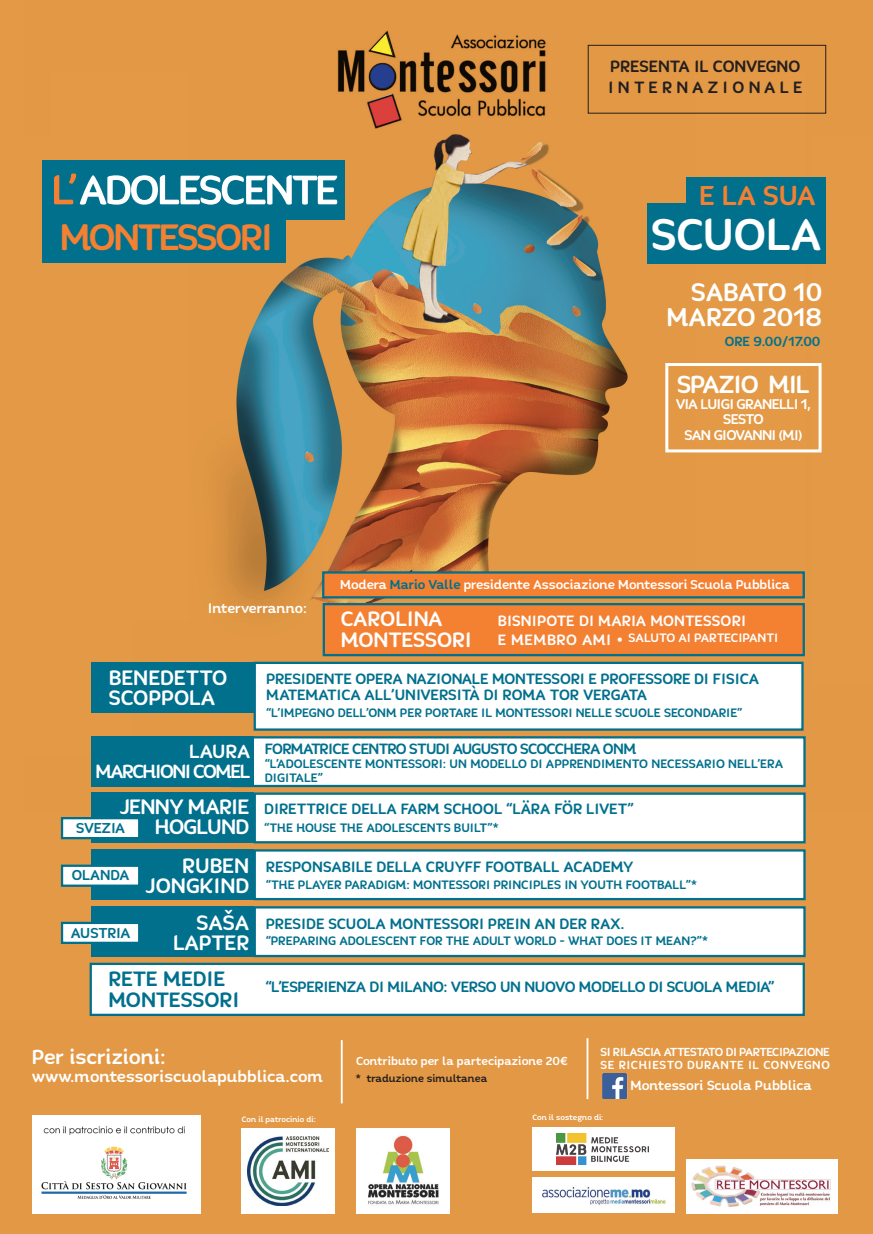
<style>
.page{position:relative;width:873px;height:1234px;background:#fff}
.page>*{position:absolute;margin:0;border:0;box-sizing:border-box;transform-origin:0 0}
.t1{font:500 48.9px "Quenda";color:#fff}
.t2{font:500 40.5px "Quenda";letter-spacing:-.05em;color:#f48032}
.t3{font:500 30.15px "Quenda";color:#f48032}
.t4{font:500 28.05px/25px "Quenda";color:#fff;text-align:right}
.t5{font:500 27.3px "Quenda";letter-spacing:-.04em;color:#fff}
.t6{font:500 23.1px/20.2px "Quenda";color:#fff;text-align:right}
.t7{font:500 23.1px/20.2px "Quenda";letter-spacing:-.03em;color:#fff;text-align:right}
.t8{font:500 22.95px/20.7px "Quenda";color:#00708d}
.t9{font:500 22.95px/20.7px "Quenda";color:#fff}
.t10{font:500 22.5px "Quenda";color:#fff}
.t11{font:500 21px/20.2px "Quenda";letter-spacing:-.07em;color:#fff;text-align:right}
.t12{font:500 18px/21.8px "Quenda";color:#231f20}
.t13{font:500 17.7px "Quenda";color:#fff}
.t14{font:500 16.5px/16.5px "Quenda";letter-spacing:-.01em;color:#00708d}
.t15{font:500 16.5px "Quenda";letter-spacing:-.04em;color:#00708d}
.t16{font:500 16.5px "Quenda";letter-spacing:.01em;color:#fff}
.t17{font:500 15.9px "Quenda";letter-spacing:-.01em;color:#00708d}
.t18{font:500 15.6px/15.6px "Quenda";letter-spacing:-.04em;color:#fff;text-align:center}
.t19{font:500 15.3px "Quenda";letter-spacing:-.01em;color:#fff}
.t20{font:500 14.7px "Quenda";color:#fff}
.t21{font:500 14.55px "Quenda";color:#00708d}
.t22{font:500 14.1px "Quenda";letter-spacing:-.01em;color:#fff}
.t23{font:500 13.5px/13.5px "Quenda";color:#00708d}
.t24{font:500 13.5px "Quenda";letter-spacing:-.01em;color:#fff}
.t25{font:500 12.9px/13.5px "Quenda";letter-spacing:-.03em;color:#fff}
.t26{font:500 12.75px "Quenda";color:#fff}
.t27{font:500 11.55px "Quenda";letter-spacing:-.005em;color:#231f20}
.t28{font:500 8.55px "Quenda";color:#fff}
.s1{color:#00708d}
.s2{font-size:16.5px}
.s3{font-size:18.9px}
</style>
<div class="page">
<div style="left:0;top:755px;width:872px;height:87px;background:#e39945"></div>
<div style="left:0;top:842px;width:872px;height:179px;background:#e39945"></div>
<div style="left:0;top:1021px;width:872px;height:212px;background:#e39845"></div>
<div style="left:0;top:0;width:25px;height:137px;background:#e39945"></div>
<img style="left:25px;top:0;width:847px;height:812px">
<div style="left:130px;top:72px;width:59px;height:548px;background:#e39945"></div>
<div style="left:51px;top:72px;width:79px;height:88px;background:#e39945"></div>
<div style="left:101px;top:263px;width:31px;height:473px;background:#e39945"></div>
<div style="left:51px;top:263px;width:50px;height:492px;background:#e39945"></div>
<div style="left:0;top:685px;width:51px;height:70px;background:#e39945"></div>
<div style="left:0;top:137px;width:51px;height:548px;background:#e39945"></div>
<div style="left:811px;top:137px;width:61px;height:548px;background:#e39945"></div>
<div style="left:695px;top:72px;width:47px;height:589px;background:#e39945"></div>
<div style="left:742px;top:72px;width:63px;height:60px;background:#e39945"></div>
<div style="left:742px;top:132px;width:63px;height:591px;background:#e39945"></div>
<div style="left:43px;top:160px;width:301px;height:59px;background:#00708d"></div>
<div style="left:43px;top:213px;width:243px;height:50px;background:#00708d"></div>
<svg style="left:54px;top:173px;width:284px;height:32px"></svg>
<div style="left:646px;top:203px;width:179px;height:60px;background:#00708d"></div>
<div style="left:685px;top:178px;width:140px;height:31px;background:#00708d"></div>
<div style="left:665px;top:363px;width:156px;height:89px;border:3px solid #fff"></div>
<div style="left:587px;top:45px;width:239px;height:69px;border:1px solid #231f20"></div>
<img style="left:331px;top:0;width:228px;height:146px">
<img style="left:370px;top:32px;width:23px;height:23px">
<img style="left:367px;top:94px;width:33px;height:32px">
<div style="left:370px;top:64px;width:24px;height:25px;background:#253f8e;border-radius:50%"></div>
<div style="left:369px;top:63px;width:26px;height:26px;border:1px solid #231f20;border-radius:50%"></div>
<div style="left:532px;top:1177px;width:143px;height:36px;background:#fff"></div>
<img style="left:542px;top:1187px;width:124px;height:18px">
<div style="left:532px;top:1126px;width:143px;height:44px;background:#fff"></div>
<img style="left:557px;top:1133px;width:91px;height:31px">
<div style="left:685px;top:1159px;width:152px;height:54px;background:#fff"></div>
<img style="left:691px;top:1165px;width:140px;height:42px">
<div style="left:32px;top:1115px;width:168px;height:98px;background:#fff"></div>
<img style="left:41px;top:1126px;width:146px;height:73px">
<div style="left:357px;top:1128px;width:93px;height:85px;background:#fff"></div>
<img style="left:368px;top:1135px;width:71px;height:70px">
<div style="left:241px;top:1128px;width:94px;height:85px;background:#fff"></div>
<img style="left:247px;top:1136px;width:82px;height:69px">
<hr style="left:341px;top:1040px;width:1px;height:63px;background:#fff">
<hr style="left:586px;top:1038px;width:2px;height:61px;background:#fff">
<div style="left:322px;top:603px;width:482px;height:53px;background:#f48032;border:2px solid #00708d"></div>
<div style="left:90px;top:962px;width:714px;height:54px;background:#fff;border:2px solid #00708d"></div>
<div style="left:91px;top:792px;width:162px;height:51px;background:#00708d"></div>
<div style="left:91px;top:849px;width:162px;height:51px;background:#00708d"></div>
<div style="left:91px;top:906px;width:162px;height:51px;background:#00708d"></div>
<div style="left:231px;top:736px;width:574px;height:51px;background:#fff;border:2px solid #00708d"></div>
<div style="left:253px;top:661px;width:550px;height:69px;background:#fff;border:2px solid #00708d"></div>
<div style="left:253px;top:792px;width:552px;height:51px;background:#fff;border:2px solid #00708d"></div>
<div style="left:253px;top:849px;width:552px;height:51px;background:#fff;border:2px solid #00708d"></div>
<div style="left:253px;top:906px;width:552px;height:51px;background:#fff;border:2px solid #00708d"></div>
<div style="left:91px;top:662px;width:162px;height:50px;background:#00708d"></div>
<div style="left:91px;top:736px;width:162px;height:51px;background:#00708d"></div>
<div style="left:322px;top:571px;width:482px;height:27px;background:#f48032;border:2px solid #00708d"></div>
<div style="left:61px;top:864px;width:79px;height:22px;background:#fff;border:2px solid #00708d"></div>
<div style="left:61px;top:921px;width:79px;height:23px;background:#fff;border:2px solid #00708d"></div>
<div style="left:61px;top:817px;width:79px;height:22px;background:#fff;border:2px solid #00708d"></div>
<img style="left:592px;top:1073px;width:41px;height:25px">
<h2 class="t2" style="left:60px;top:213px;width:215px">MONTESSORI</h2>
<h3 class="t12" style="left:608px;top:55px;width:196px">PRESENTA IL CONVEGNO<br>INTERNAZIONALE</h3>
<h3 class="t3" style="left:699px;top:177px;width:118px">E LA SUA</h3>
<h1 class="t1" style="left:651px;top:204px;width:172px">SCUOLA</h1>
<h3 class="t4" style="left:666px;top:279px;width:157px">SABATO 10<br>MARZO 2018</h3>
<p class="t21" style="left:724px;top:332px;width:97px">ORE 9.00/17.00</p>
<h3 class="t5" style="left:677px;top:368px;width:134px">SPAZIO MIL</h3>
<p class="t18" style="left:675px;top:396px;width:137px">VIA LUIGI GRANELLI 1,<br>SESTO<br>SAN GIOVANNI (MI)</p>
<p class="t19" style="left:208px;top:598px;width:101px">Interverranno:</p>
<p class="t22" style="left:340px;top:576px;width:451px">Modera <span class="s1">Mario Valle</span> presidente Associazione Montessori Scuola Pubblica</p>
<h3 class="t9" style="left:341px;top:608px;width:132px">CAROLINA<br>MONTESSORI</h3>
<p class="t16" style="left:497px;top:611px;width:250px">BISNIPOTE DI MARIA MONTESSORI</p>
<p class="t24" style="left:497px;top:630px;width:282px"><span class="s2">E MEMBRO AMI</span> <span class="s3">•</span> SALUTO AI PARTECIPANTI</p>
<h3 class="t6" style="left:109px;top:667px;width:120px;text-align:left">BENEDETTO<br>SCOPPOLA</h3>
<h3 class="t11" style="left:95px;top:741px;width:156px">LAURA<br>MARCHIONI COMEL</h3>
<h3 class="t7" style="left:120px;top:796px;width:131px">JENNY MARIE<br>HOGLUND</h3>
<h3 class="t6" style="left:145px;top:855px;width:105px">RUBEN<br>JONGKIND</h3>
<h3 class="t6" style="left:173px;top:912px;width:78px">SAŠA<br>LAPTER</h3>
<p class="t17" style="left:76px;top:818px;width:51px">SVEZIA</p>
<p class="t17" style="left:72px;top:865px;width:59px">OLANDA</p>
<p class="t17" style="left:71px;top:923px;width:61px">AUSTRIA</p>
<h3 class="t8" style="left:108px;top:968px;width:132px">RETE MEDIE<br>MONTESSORI</h3>
<p class="t14" style="left:266px;top:670px;width:494px">PRESIDENTE OPERA NAZIONALE MONTESSORI E PROFESSORE DI FISICA<br>MATEMATICA ALL’UNIVERSITÀ DI ROMA TOR VERGATA</p>
<p class="t23" style="left:266px;top:706px;width:478px">“L’IMPEGNO DELL’ONM PER PORTARE IL MONTESSORI NELLE SCUOLE SECONDARIE”</p>
<p class="t15" style="left:265px;top:738px;width:373px">FORMATRICE CENTRO STUDI AUGUSTO SCOCCHERA ONM</p>
<p class="t23" style="left:265px;top:757px;width:519px">“L’ADOLESCENTE MONTESSORI: UN MODELLO DI APPRENDIMENTO NECESSARIO NELL’ERA<br>DIGITALE”</p>
<p class="t14" style="left:264px;top:800px;width:371px">DIRETTRICE DELLA FARM SCHOOL “LÄRA FÖR LIVET”</p>
<p class="t23" style="left:264px;top:821px;width:236px">“THE HOUSE THE ADOLESCENTS BUILT”*</p>
<p class="t14" style="left:266px;top:858px;width:369px">RESPONSABILE DELLA CRUYFF FOOTBALL ACADEMY</p>
<p class="t23" style="left:266px;top:878px;width:432px">“THE PLAYER PARADIGM: MONTESSORI PRINCIPLES IN YOUTH FOOTBALL”*</p>
<p class="t14" style="left:266px;top:915px;width:360px">PRESIDE SCUOLA MONTESSORI PREIN AN DER RAX.</p>
<p class="t23" style="left:266px;top:933px;width:443px">“PREPARING ADOLESCENT FOR THE ADULT WORLD - WHAT DOES IT MEAN?”*</p>
<p class="t14" style="left:265px;top:978px;width:510px">“L’ESPERIENZA DI MILANO: VERSO UN NUOVO MODELLO DI SCUOLA MEDIA”</p>
<h3 class="t10" style="left:32px;top:1043px;width:135px">Per iscrizioni:</h3>
<h3 class="t13" style="left:32px;top:1065px;width:292px">www.montessoriscuolapubblica.com</h3>
<p class="t28" style="left:242px;top:1114px;width:75px">Con il patrocinio di:</p>
<p class="t26" style="left:356px;top:1053px;width:213px">Contributo per la partecipazione 20€</p>
<p class="t25" style="left:600px;top:1044px;width:231px">SI RILASCIA ATTESTATO DI PARTECIPAZIONE<br>SE RICHIESTO DURANTE IL CONVEGNO</p>
<p class="t27" style="left:356px;top:1071px;width:133px">* traduzione simultanea</p>
<p class="t28" style="left:532px;top:1112px;width:72px">Con il sostegno di:</p>
<p class="t20" style="left:630px;top:1076px;width:183px">Montessori Scuola Pubblica</p>
</div>
